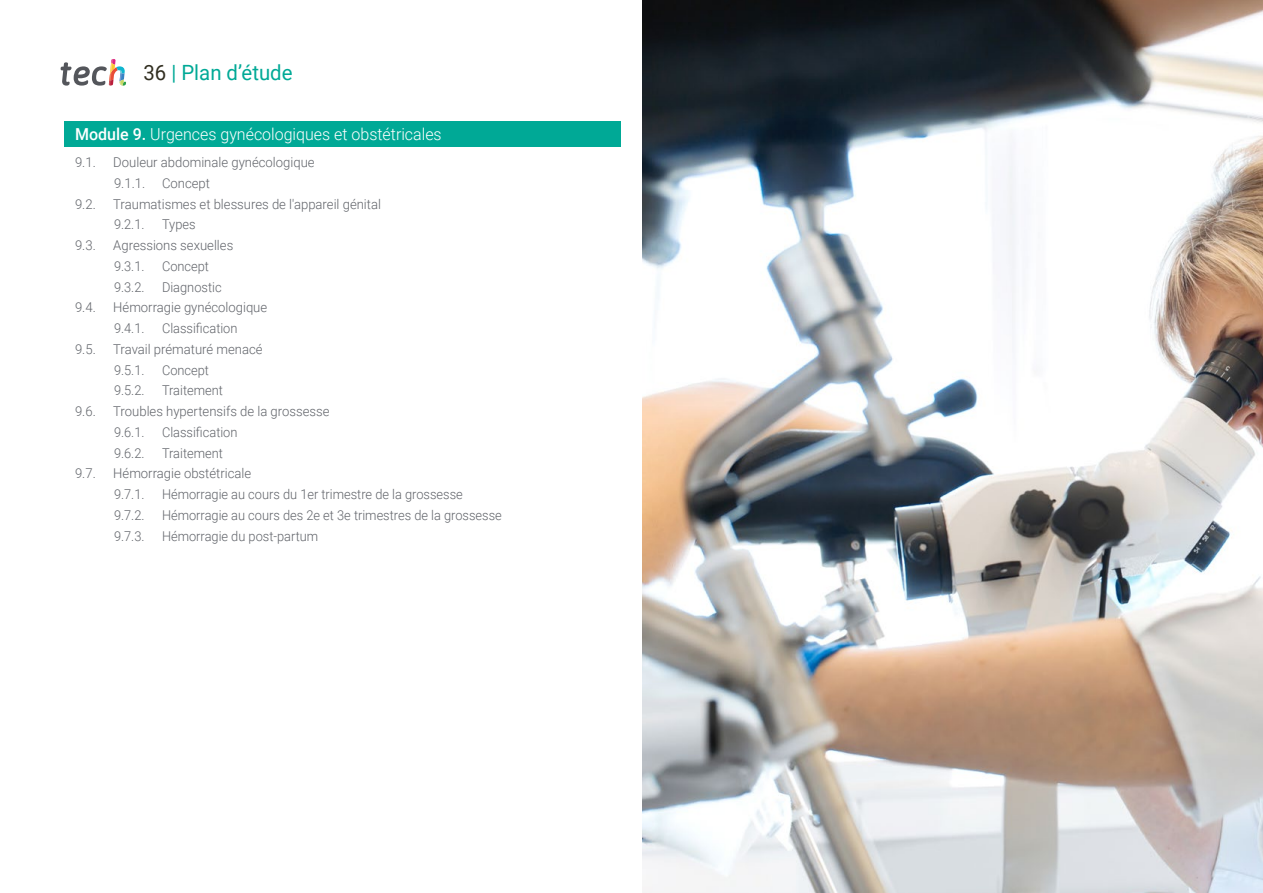
<style>
.page{position:relative;width:1263px;height:893px;background:#fff}
.page>*{position:absolute;margin:0;border:0;box-sizing:border-box;transform-origin:0 0}
.t1{font:21px "Roboto";color:#00a996}
.t2{font:300 16.5px "Roboto";color:#fff}
.t3{font:300 13.5px/20.7px "Roboto";color:#61646a}
.t4{font:300 13.5px "Roboto";color:#61646a;scale:.95 1}
.s1{color:#312e20}
.s2{font-weight:500}
</style>
<div class="page">
<svg style="left:61px;top:59px;width:65px;height:27px"></svg>
<div style="left:64px;top:121px;width:557px;height:25px;background:#00a996"></div>
<img style="left:642px;top:0;width:621px;height:893px">
<h1 class="t1" style="left:144px;top:57px;width:151px"><span class="s1">36</span> | Plan d’étude</h1>
<p class="t2" style="left:75px;top:123px;width:368px"><span class="s2">Module 9.</span> Urgences gynécologiques et obstétricales</p>
<p class="t3" style="left:75px;top:151px;width:22px">9.1.</p>
<p class="t3" style="left:113px;top:151px;width:203px">Douleur abdominale gynécologique<br>9.1.1. Concept</p>
<p class="t3" style="left:75px;top:193px;width:22px">9.2.</p>
<p class="t3" style="left:113px;top:193px;width:269px">Traumatismes et blessures de l'appareil génital<br>9.2.1.</p>
<p class="t4" style="left:162px;top:215px;width:37px">Types</p>
<p class="t3" style="left:75px;top:234px;width:22px">9.3.</p>
<p class="t3" style="left:113px;top:234px;width:121px">Agressions sexuelles<br>9.3.1.</p>
<p class="t4" style="left:162px;top:257px;width:51px">Concept</p>
<p class="t4" style="left:114px;top:277px;width:34px">9.3.2.</p>
<p class="t4" style="left:162px;top:277px;width:64px">Diagnostic</p>
<p class="t3" style="left:75px;top:297px;width:22px">9.4.</p>
<p class="t3" style="left:113px;top:297px;width:155px">Hémorragie gynécologique<br>9.4.1.</p>
<p class="t4" style="left:162px;top:319px;width:81px">Classification</p>
<p class="t3" style="left:75px;top:338px;width:22px">9.5.</p>
<p class="t3" style="left:113px;top:338px;width:151px">Travail prématuré menacé<br>9.5.1.</p>
<p class="t4" style="left:162px;top:360px;width:51px">Concept</p>
<p class="t4" style="left:114px;top:381px;width:34px">9.5.2.</p>
<p class="t4" style="left:162px;top:381px;width:66px">Traitement</p>
<p class="t3" style="left:75px;top:400px;width:22px">9.6.</p>
<p class="t3" style="left:113px;top:400px;width:218px">Troubles hypertensifs de la grossesse<br>9.6.1.</p>
<p class="t4" style="left:162px;top:423px;width:81px">Classification</p>
<p class="t4" style="left:114px;top:443px;width:34px">9.6.2.</p>
<p class="t4" style="left:162px;top:443px;width:66px">Traitement</p>
<p class="t3" style="left:75px;top:463px;width:22px">9.7.</p>
<p class="t3" style="left:113px;top:463px;width:139px">Hémorragie obstétricale<br>9.7.1.</p>
<p class="t4" style="left:162px;top:485px;width:318px">Hémorragie au cours du 1er trimestre de la grossesse</p>
<p class="t4" style="left:114px;top:506px;width:34px">9.7.2.</p>
<p class="t4" style="left:162px;top:506px;width:359px">Hémorragie au cours des 2e et 3e trimestres de la grossesse</p>
<p class="t4" style="left:114px;top:526px;width:34px">9.7.3.</p>
<p class="t4" style="left:162px;top:526px;width:166px">Hémorragie du post-partum</p>
</div>
